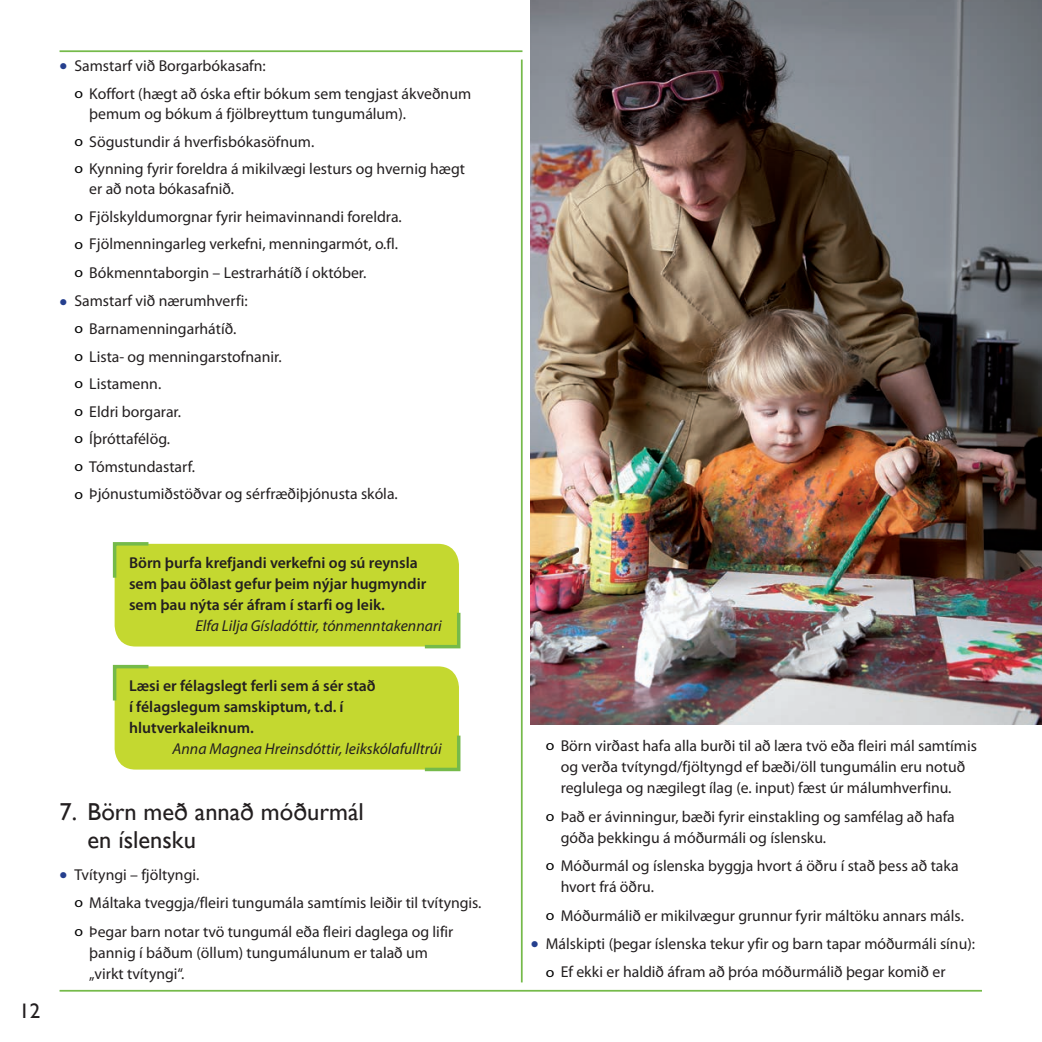
<style>
.page{position:relative;width:1042px;height:1042px;background:#fff}
.page>*{position:absolute;margin:0;border:0;box-sizing:border-box;transform-origin:0 0}
.t1{font:24.5px/28px "Gill Sans";color:#231f20}
.t2{font:21px "Gill Sans";color:#231f20}
.t3{font:15.75px/27.7px "Myriad Pro";color:#231f20}
.t4{font:600 15.75px/21px "Myriad Pro";color:#231f20}
.t5{font:italic 15.75px "Myriad Pro";color:#231f20}
.s1{color:#253f8e}
.s2{font-size:14.17px;color:#000001}
</style>
<div class="page">
<hr style="left:60px;top:50px;width:462px;height:2px;background:#75ba4a">
<hr style="left:60px;top:990px;width:922px;height:1px;background:#75ba4a">
<hr style="left:521px;top:60px;width:2px;height:922px;background:#75ba4a">
<img style="left:531px;top:0;width:511px;height:724px">
<svg style="left:112px;top:542px;width:349px;height:107px;background:#c6d93a"></svg>
<svg style="left:112px;top:664px;width:349px;height:108px;background:#c6d93b"></svg>
<p class="t3" style="left:74px;top:52px;width:398px;text-indent:-15px"><span class="s1">●</span> Samstarf við Borgarbókasafn:<br><span class="s2">o</span> Koffort (hægt að óska eftir bókum sem tengjast ákveðnum</p>
<p class="t3" style="left:74px;top:100px;width:392px;text-indent:15px">þemum og bókum á fjölbreyttum tungumálum).<br><span class="s2">o</span> Sögustundir á hverfisbókasöfnum.<br><span class="s2">o</span> Kynning fyrir foreldra á mikilvægi lesturs og hvernig hægt</p>
<p class="t3" style="left:74px;top:175px;width:329px;text-indent:15px">er að nota bókasafnið.<br><span class="s2">o</span> Fjölskyldumorgnar fyrir heimavinnandi foreldra. <span class="s2">o</span> Fjölmenningarleg verkefni, menningarmót, o.fl. <span class="s2">o</span> Bókmenntaborgin – Lestrarhátíð í október.</p>
<p class="t3" style="left:74px;top:287px;width:325px;text-indent:-15px"><span class="s1">●</span> Samstarf við nærumhverfi:<br><span class="s2">o</span> Barnamenningarhátíð.<br><span class="s2">o</span> Lista- og menningarstofnanir.<br><span class="s2">o</span> Listamenn.<br><span class="s2">o</span> Eldri borgarar.<br><span class="s2">o</span> Íþróttafélög.<br><span class="s2">o</span> Tómstundastarf.<br><span class="s2">o</span> Þjónustumiðstöðvar og sérfræðiþjónusta skóla.</p>
<h2 class="t2" style="left:19px;top:998px;width:23px">12</h2>
<p class="t4" style="left:129px;top:552px;width:299px">Börn þurfa krefjandi verkefni og sú reynsla sem þau öðlast gefur þeim nýjar hugmyndir sem þau nýta sér áfram í starfi og leik.</p>
<p class="t5" style="left:195px;top:616px;width:248px">Elfa Lilja Gísladóttir, tónmenntakennari</p>
<p class="t4" style="left:129px;top:674px;width:248px">Læsi er félagslegt ferli sem á sér stað í félagslegum samskiptum, t.d. í hlutverkaleiknum.</p>
<p class="t5" style="left:172px;top:738px;width:271px">Anna Magnea Hreinsdóttir, leikskólafulltrúi</p>
<h1 class="t1" style="left:88px;top:798px;width:278px;text-indent:-28px">7. Börn með annað móðurmál en íslensku</h1>
<p class="t3" style="left:74px;top:860px;width:409px;line-height:28.5px;text-indent:-15px"><span class="s1">●</span> Tvítyngi – fjöltyngi.<br><span class="s2">o</span> Máltaka tveggja/fleiri tungumála samtímis leiðir til tvítyngis. <span class="s2">o</span> Þegar barn notar tvö tungumál eða fleiri daglega og lifir</p>
<p class="t3" style="left:89px;top:941px;width:340px;line-height:21px">þannig í báðum (öllum) tungumálunum er talað um „virkt tvítyngi“.</p>
<p class="t3" style="left:561px;top:735px;width:418px;line-height:21px;text-indent:-15px"><span class="s2">o</span> Börn virðast hafa alla burði til að læra tvö eða fleiri mál samtímis og verða tvítyngd/fjöltyngd ef bæði/öll tungumálin eru notuð reglulega og nægilegt ílag (e. input) fæst úr málumhverfinu.</p>
<p class="t3" style="left:561px;top:805px;width:396px;line-height:21px;text-indent:-15px"><span class="s2">o</span> Það er ávinningur, bæði fyrir einstakling og samfélag að hafa góða þekkingu á móðurmáli og íslensku.</p>
<p class="t3" style="left:561px;top:855px;width:400px;line-height:21px;text-indent:-15px"><span class="s2">o</span> Móðurmál og íslenska byggja hvort á öðru í stað þess að taka hvort frá öðru.</p>
<p class="t3" style="left:546px;top:901px;width:420px"><span class="s2">o</span> Móðurmálið er mikilvægur grunnur fyrir máltöku annars máls.</p>
<p class="t3" style="left:546px;top:929px;width:431px;line-height:28.5px;text-indent:-15px"><span class="s1">●</span> Málskipti (þegar íslenska tekur yfir og barn tapar móðurmáli sínu): <span class="s2">o</span> Ef ekki er haldið áfram að þróa móðurmálið þegar komið er</p>
</div>
